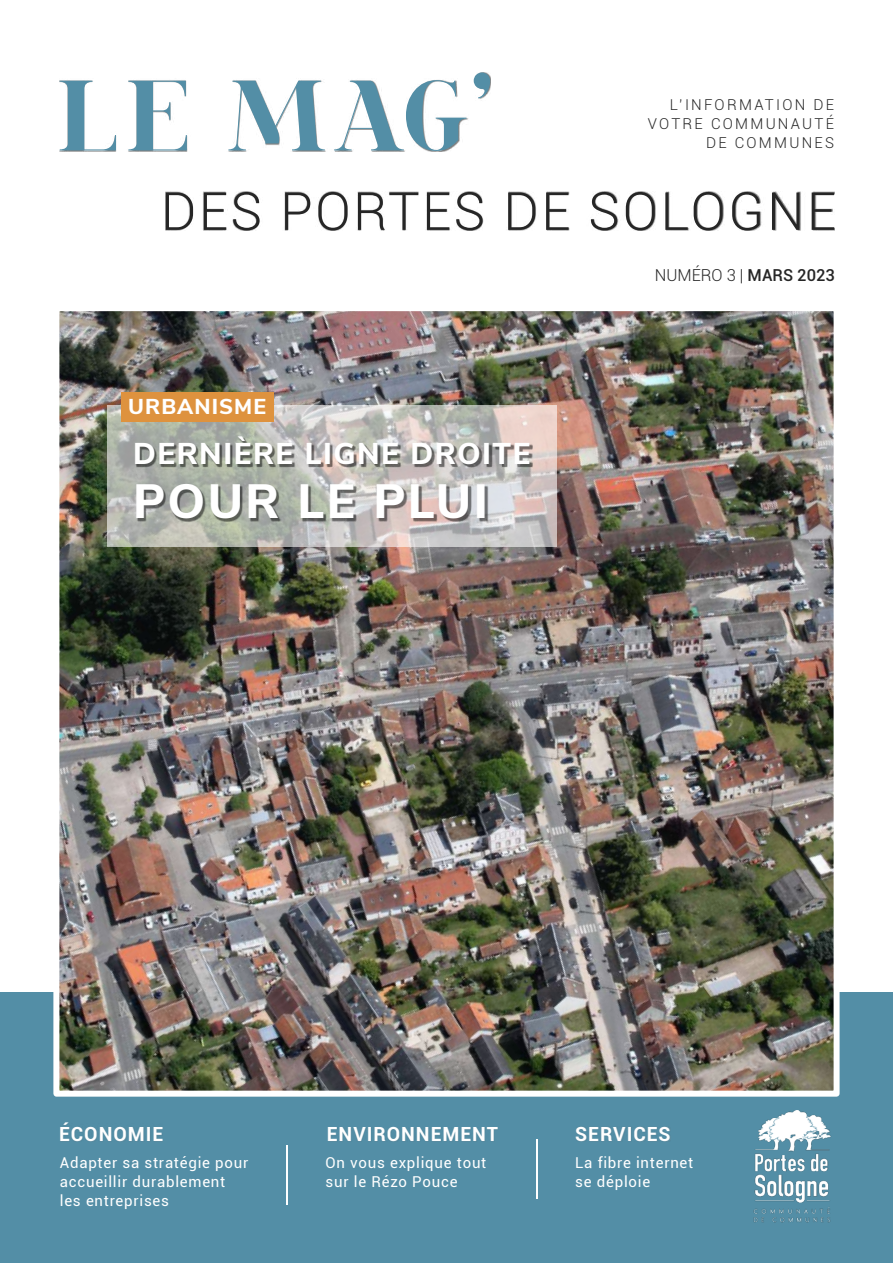
<style>
.page{position:relative;width:893px;height:1263px;background:#fff}
.page>*{position:absolute;margin:0;border:0;box-sizing:border-box;transform-origin:0 0}
.t1{font:105px "spinwerad C Bold";color:#538ea6}
.t2{font:300 52.5px "Roboto";letter-spacing:.05em;color:#262626}
.t3{font:800 48px "Nunito Sans";letter-spacing:.05em;color:#fff}
.t4{font:800 30px "Nunito Sans";letter-spacing:.05em;color:#fff}
.t5{font:800 21.45px "Nunito Sans";letter-spacing:.05em;color:#fff}
.t6{font:700 19.5px "Roboto";letter-spacing:.05em;color:#fff}
.t7{font:300 16.5px "Roboto";color:#262626}
.t8{font:15px/19px "Roboto";letter-spacing:.05em;color:#fff}
.t9{font:300 15px/19px "Roboto";letter-spacing:.15em;color:#262626;text-align:right}
.s1{font-weight:500}
</style>
<div class="page">
<div style="left:0;top:992px;width:893px;height:271px;background:#538ea6"></div>
<hr style="left:286px;top:1145px;width:2px;height:59px;background:#fff">
<hr style="left:536px;top:1140px;width:2px;height:59px;background:#fff">
<img style="left:754px;top:1110px;width:77px;height:113px">
<img style="left:60px;top:312px;width:773px;height:778px">
<div style="left:53px;top:305px;width:787px;height:792px;border:6px solid #fff"></div>
<div style="left:108px;top:405px;width:449px;height:142px;background:#fff;opacity:.6"></div>
<div style="left:121px;top:392px;width:152px;height:30px;background:#de923e"></div>
<img style="left:137px;top:438px;width:396px;height:84px">
<img style="left:60px;top:72px;width:430px;height:79px">
<img style="left:166px;top:192px;width:668px;height:39px">
<h1 class="t1" style="left:58px;top:70px;width:436px">LE MAG’</h1>
<p class="t9" style="left:648px;top:96px;width:188px">L’INFORMATION DE<br>VOTRE COMMUNAUTÉ</p>
<p class="t9" style="left:706px;top:134px;width:130px">DE COMMUNES</p>
<h2 class="t2" style="left:161px;top:190px;width:676px">DES PORTES DE SOLOGNE</h2>
<h3 class="t5" style="left:128px;top:392px;width:139px">URBANISME</h3>
<h3 class="t4" style="left:133px;top:434px;width:399px">DERNIÈRE LIGNE DROITE</h3>
<h3 class="t3" style="left:133px;top:469px;width:356px">POUR LE PLUI</h3>
<p class="t7" style="left:655px;top:268px;width:182px">NUMÉRO 3 | <span class="s1">MARS 2023</span></p>
<h3 class="t6" style="left:59px;top:1126px;width:106px">ÉCONOMIE</h3>
<p class="t8" style="left:60px;top:1155px;width:190px">Adapter sa stratégie pour accueillir durablement les entreprises</p>
<h3 class="t6" style="left:327px;top:1126px;width:173px">ENVIRONNEMENT</h3>
<p class="t8" style="left:326px;top:1155px;width:162px">On vous explique tout sur le Rézo Pouce</p>
<h3 class="t6" style="left:575px;top:1126px;width:97px">SERVICES</h3>
<p class="t8" style="left:575px;top:1155px;width:120px">La fibre internet se déploie</p>
</div>
